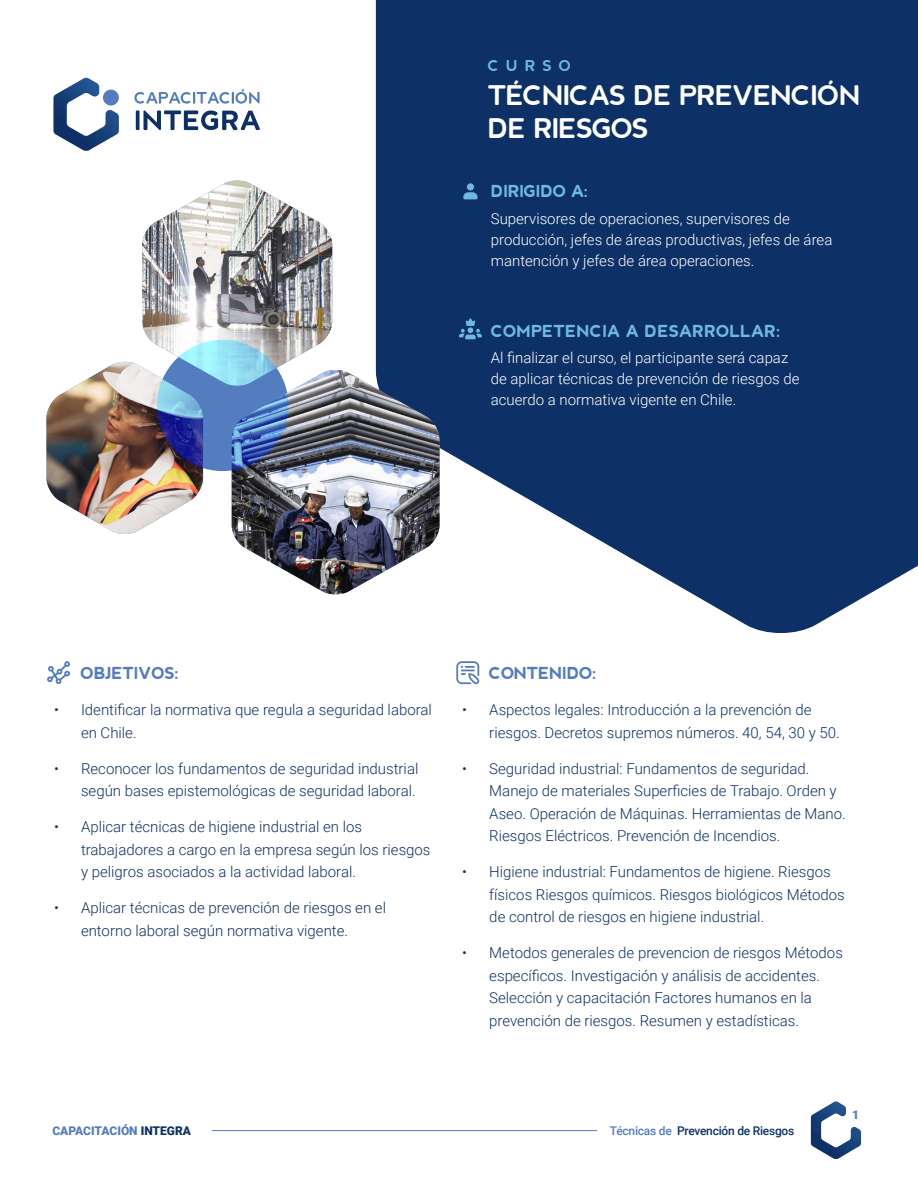
<style>
.page{position:relative;width:918px;height:1188px;background:#fff}
.page>*{position:absolute;margin:0;border:0;box-sizing:border-box;transform-origin:0 0}
.t1{font:700 27px/32.4px "Berlin Rounded";letter-spacing:-.04em;color:#fff}
.t2{font:800 16.5px "Berlin Rounded";color:#6fb8e6}
.t3{font:800 16.5px "Berlin Rounded";letter-spacing:-.02em;color:#537dbf}
.t4{font:800 16.5px "Berlin Rounded";letter-spacing:-.02em;color:#6fb8e6}
.t5{font:300 15px/22.5px "Roboto";color:#0d3166}
.t6{font:300 15px/21px "Roboto";color:#fff}
.t7{font:700 15px "Berlin Rounded";letter-spacing:.46em;color:#6fb8e6}
.t8{font:500 12px "Roboto";letter-spacing:-.02em;color:#0d3166}
.t9{font:900 12px "Roboto";color:#537dbf}
.s1{color:#0d3166}
.s2{color:#537dbf}
</style>
<div class="page">
<svg style="left:811px;top:1101px;width:50px;height:58px"></svg>
<hr style="left:212px;top:1130px;width:582px;height:1px;background:#537dbf">
<svg style="left:136px;top:110px;width:124px;height:20px"></svg>
<svg style="left:134px;top:89px;width:126px;height:15px"></svg>
<svg style="left:53px;top:78px;width:66px;height:73px"></svg>
<div style="left:103px;top:90px;width:16px;height:16px;background:#537dbf;border-radius:50%"></div>
<svg style="left:376px;top:0;width:542px;height:633px;fill:#0d3166"></svg>
<svg style="left:459px;top:318px;width:23px;height:21px"></svg>
<svg style="left:47px;top:661px;width:23px;height:23px"></svg>
<svg style="left:463px;top:183px;width:15px;height:16px"></svg>
<svg style="left:456px;top:661px;width:23px;height:23px"></svg>
<img style="left:47px;top:180px;width:195px;height:354px">
<img style="left:142px;top:181px;width:190px;height:206px">
<img style="left:232px;top:370px;width:208px;height:225px">
<svg style="left:157px;top:340px;width:131px;height:131px"></svg>
<div style="left:597px;top:1126px;width:197px;height:9px;background:#fff"></div>
<p class="t7" style="left:488px;top:57px;width:85px">CURSO</p>
<p class="t1" style="left:488px;top:79px;width:375px">TÉCNICAS DE PREVENCIÓN<br>DE RIESGOS</p>
<p class="t4" style="left:491px;top:182px;width:99px">DIRIGIDO A:</p>
<p class="t6" style="left:491px;top:207px;width:343px">Supervisores de operaciones, supervisores de producción, jefes de áreas productivas, jefes de área mantención y jefes de área operaciones.</p>
<p class="t2" style="left:491px;top:321px;width:292px">COMPETENCIA A DESARROLLAR:</p>
<p class="t6" style="left:491px;top:347px;width:310px">Al finalizar el curso, el participante será capaz de aplicar técnicas de prevención de riesgos de acuerdo a normativa vigente en Chile.</p>
<p class="t3" style="left:81px;top:664px;width:100px">OBJETIVOS:</p>
<p class="t5" style="left:81px;top:698px;width:352px;text-indent:-27px">• Identificar la normativa que regula a seguridad laboral en Chile.</p>
<p class="t5" style="left:54px;top:757px;width:366px;text-align:right">• Reconocer los fundamentos de seguridad industrial según bases epistemológicas de seguridad laboral.</p>
<p class="t5" style="left:81px;top:815px;width:351px;text-indent:-27px">• Aplicar técnicas de higiene industrial en los trabajadores a cargo en la empresa según los riesgos y peligros asociados a la actividad laboral.</p>
<p class="t5" style="left:81px;top:896px;width:307px;text-indent:-27px">• Aplicar técnicas de prevención de riesgos en el entorno laboral según normativa vigente.</p>
<p class="t3" style="left:489px;top:664px;width:110px">CONTENIDO:</p>
<p class="t5" style="left:489px;top:698px;width:352px;text-indent:-27px">• Aspectos legales: Introducción a la prevención de riesgos. Decretos supremos números. 40, 54, 30 y 50.</p>
<p class="t5" style="left:489px;top:757px;width:358px;text-indent:-27px">• Seguridad industrial: Fundamentos de seguridad.<br>Manejo de materiales Superficies de Trabajo. Orden y Aseo. Operación de Máquinas. Herramientas de Mano.<br>Riesgos Eléctricos. Prevención de Incendios.</p>
<p class="t5" style="left:489px;top:860px;width:357px;text-indent:-27px">• Higiene industrial: Fundamentos de higiene. Riesgos físicos Riesgos químicos. Riesgos biológicos Métodos de control de riesgos en higiene industrial.</p>
<p class="t5" style="left:489px;top:941px;width:355px;text-indent:-27px">• Metodos generales de prevencion de riesgos Métodos específicos. Investigación y análisis de accidentes.<br>Selección y capacitación Factores humanos en la prevención de riesgos. Resumen y estadísticas.</p>
<p class="t9" style="left:52px;top:1122px;width:140px">CAPACITACIÓN <span class="s1">INTEGRA</span></p>
<p class="t8" style="left:610px;top:1122px;width:186px"><span class="s2">Técnicas de</span> Prevención de Riesgos</p>
<p class="t9" style="left:852px;top:1107px;width:8px">1</p>
</div>
